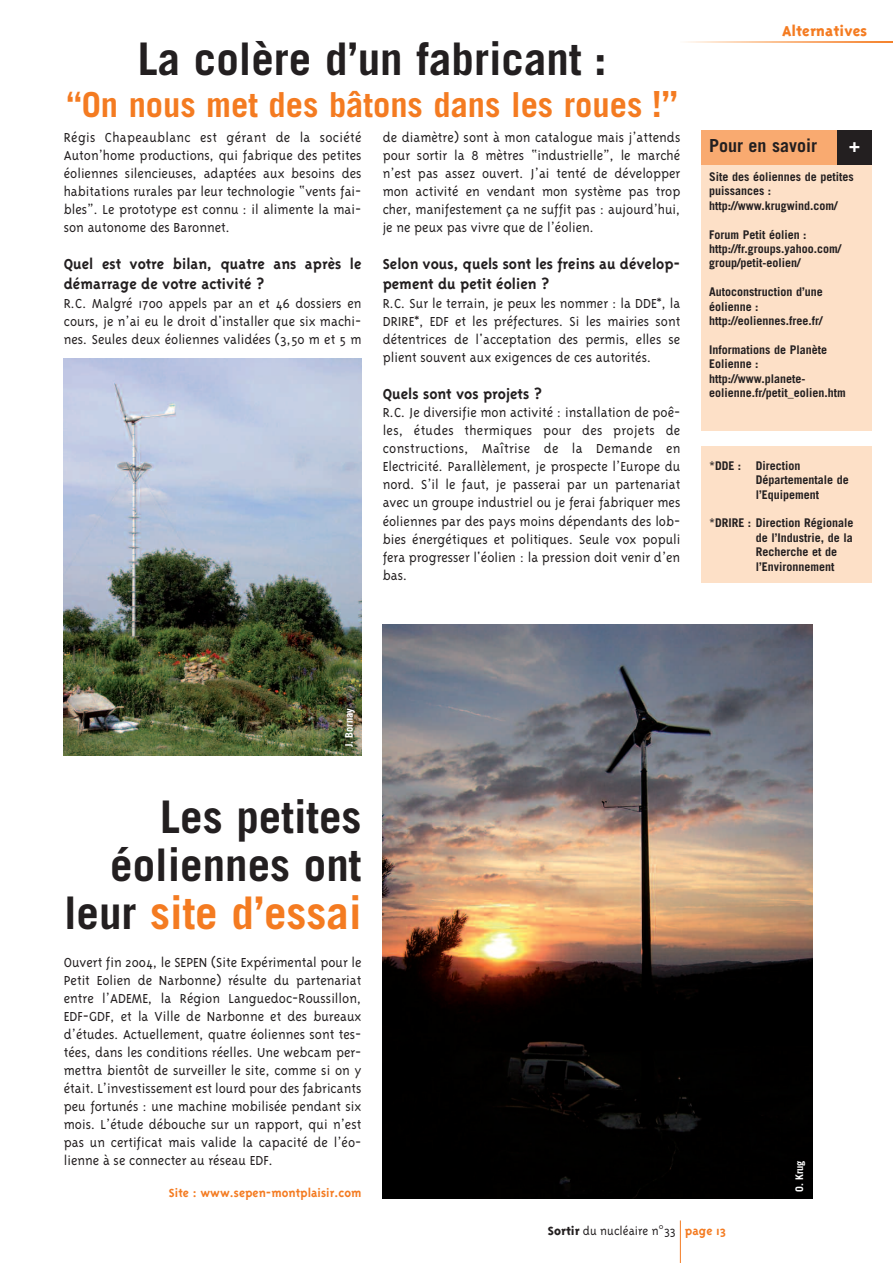
<style>
.page{position:relative;width:893px;height:1263px;background:#fff}
.page>*{position:absolute;margin:0;border:0;box-sizing:border-box;transform-origin:0 0}
.t1{font:700 45px/48px "Trade Gothic";color:#231f20;text-align:right}
.t2{font:700 34.5px "Trade Gothic";color:#f47b21}
.t3{font:700 18px "Trade Gothic";color:#231f20}
.t4{font:700 18px "Trade Gothic";color:#fff}
.t5{font:700 16.5px/19.8px "Triplex";color:#231f20}
.t6{font:800 16.5px "Triplex";color:#f47b21}
.t7{font:300 15px/18px "Triplex";color:#231f20;text-align:justify}
.t8{font:700 13.5px "Triplex";color:#f47b21}
.t9{font:300 13.5px "Triplex";color:#231f20}
.t10{font:700 12px/14.4px "Trade Gothic";color:#231f20}
.t11{font:700 10.5px "Trade Gothic";color:#fff}
.s1{font-size:36px}
.s2{color:#f47b21}
.s3{font-weight:800}
.s4{font-family:"Trade Gothic";font-weight:400}
.s5{font-weight:700;color:#f47b21}
</style>
<div class="page">
<hr style="left:680px;top:1220px;width:1px;height:43px;background:#f47b21">
<svg style="left:686px;top:41px;width:207px;height:2px"></svg>
<div style="left:702px;top:165px;width:170px;height:265px;background:#fde0c7"></div>
<div style="left:702px;top:131px;width:170px;height:34px;background:#f9aa70"></div>
<div style="left:838px;top:131px;width:34px;height:34px;background:#231f20"></div>
<img style="left:383px;top:624px;width:430px;height:575px">
<img style="left:64px;top:358px;width:297px;height:397px">
<div style="left:702px;top:446px;width:170px;height:136px;background:#fde0c7"></div>
<h1 class="t1" style="left:138px;top:39px;width:470px">La colère d’un fabricant :</h1>
<h2 class="t2" style="left:66px;top:92px;width:613px">“On nous met des bâtons dans les roues <span class="s1">!”</span></h2>
<p class="t7" style="left:64px;top:128px;width:299px">Régis Chapeaublanc est gérant de la société Auton’home productions, qui fabrique des petites éoliennes silencieuses, adaptées aux besoins des habitations rurales par leur technologie “vents fai&shy;bles”. Le prototype est connu : il alimente la mai&shy;son autonome des Baronnet.</p>
<p class="t5" style="left:64px;top:254px;width:299px">Quel est votre bilan, quatre ans après le démarrage de votre activité ?</p>
<p class="t7" style="left:64px;top:293px;width:299px">R.C. Malgré 1700 appels par an et 46 dossiers en cours, je n’ai eu le droit d'installer que six machi&shy;nes. Seules deux éoliennes validées (3,50 m et 5 m</p>
<p class="t7" style="left:383px;top:128px;width:299px">de diamètre) sont à mon catalogue mais j’attends pour sortir la 8 mètres “industrielle”, le marché n’est pas assez ouvert. J’ai tenté de développer mon activité en vendant mon système pas trop cher, manifestement ça ne suffit pas : aujourd’hui, je ne peux pas vivre que de l’éolien.</p>
<p class="t5" style="left:383px;top:254px;width:299px">Selon vous, quels sont les freins au dévelop&shy;pement du petit éolien ?</p>
<p class="t7" style="left:383px;top:293px;width:299px">R.C. Sur le terrain, je peux les nommer : la DDE*, la DRIRE*, EDF et les préfectures. Si les mairies sont détentrices de l'acceptation des permis, elles se plient souvent aux exigences de ces autorités.</p>
<p class="t5" style="left:383px;top:383px;width:161px">Quels sont vos projets ?</p>
<p class="t7" style="left:383px;top:403px;width:299px">R.C. Je diversifie mon activité : installation de poê&shy;les, études thermiques pour des projets de constructions, Maîtrise de la Demande en Electricité. Parallèlement, je prospecte l’Europe du nord. S’il le faut, je passerai par un partenariat avec un groupe industriel ou je ferai fabriquer mes éoliennes par des pays moins dépendants des lob&shy;bies énergétiques et politiques. Seule vox populi fera progresser l'éolien : la pression doit venir d’en bas.</p>
<p class="t6" style="left:782px;top:21px;width:87px">Alternatives</p>
<p class="t3" style="left:709px;top:139px;width:109px">Pour en savoir</p>
<p class="t4" style="left:849px;top:139px;width:12px">+</p>
<p class="t10" style="left:709px;top:171px;width:146px">Site des éoliennes de petites puissances : http://www.krugwind.com/</p>
<p class="t10" style="left:709px;top:228px;width:134px">Forum Petit éolien : http://fr.groups.yahoo.com/ group/petit-eolien/</p>
<p class="t10" style="left:709px;top:286px;width:115px">Autoconstruction d’une éolienne : http://eoliennes.free.fr/</p>
<p class="t10" style="left:709px;top:343px;width:138px">Informations de Planète<br>Eolienne : http://www.planete&shy;eolienne.fr/petit_eolien.htm</p>
<p class="t10" style="left:756px;top:459px;width:95px;text-indent:-47px">*DDE : Direction<br>Départementale de l’Equipement</p>
<p class="t10" style="left:756px;top:517px;width:99px;text-indent:-47px">*DRIRE : Direction Régionale de l’Industrie, de la<br>Recherche et de l’Environnement</p>
<p class="t11" style="left:345px;top:747px;width:41px;rotate:-90deg">J. Bornay</p>
<h1 class="t1" style="left:64px;top:797px;width:299px">Les petites éoliennes ont leur <span class="s2">site d’essai</span></h1>
<p class="t7" style="left:64px;top:952px;width:299px">Ouvert fin 2004, le SEPEN (Site Expérimental pour le Petit Eolien de Narbonne) résulte du partenariat entre l’ADEME, la Région Languedoc-Roussillon, EDF-GDF, et la Ville de Narbonne et des bureaux d’études. Actuellement, quatre éoliennes sont tes&shy;tées, dans les conditions réelles. Une webcam per&shy;mettra bientôt de surveiller le site, comme si on y était. L’investissement est lourd pour des fabricants peu fortunés : une machine mobilisée pendant six mois. L’étude débouche sur un rapport, qui n’est pas un certificat mais valide la capacité de l’éo&shy;lienne à se connecter au réseau EDF.</p>
<p class="t8" style="left:169px;top:1184px;width:194px">Site : www.sepen-montplaisir.com</p>
<p class="t11" style="left:795px;top:1192px;width:33px;rotate:-90deg">O. Krug</p>
<p class="t9" style="left:548px;top:1223px;width:179px"><span class="s3">Sortir</span> du nucléaire n<span class="s4">°</span>33 <span class="s5">page 13</span></p>
</div>
